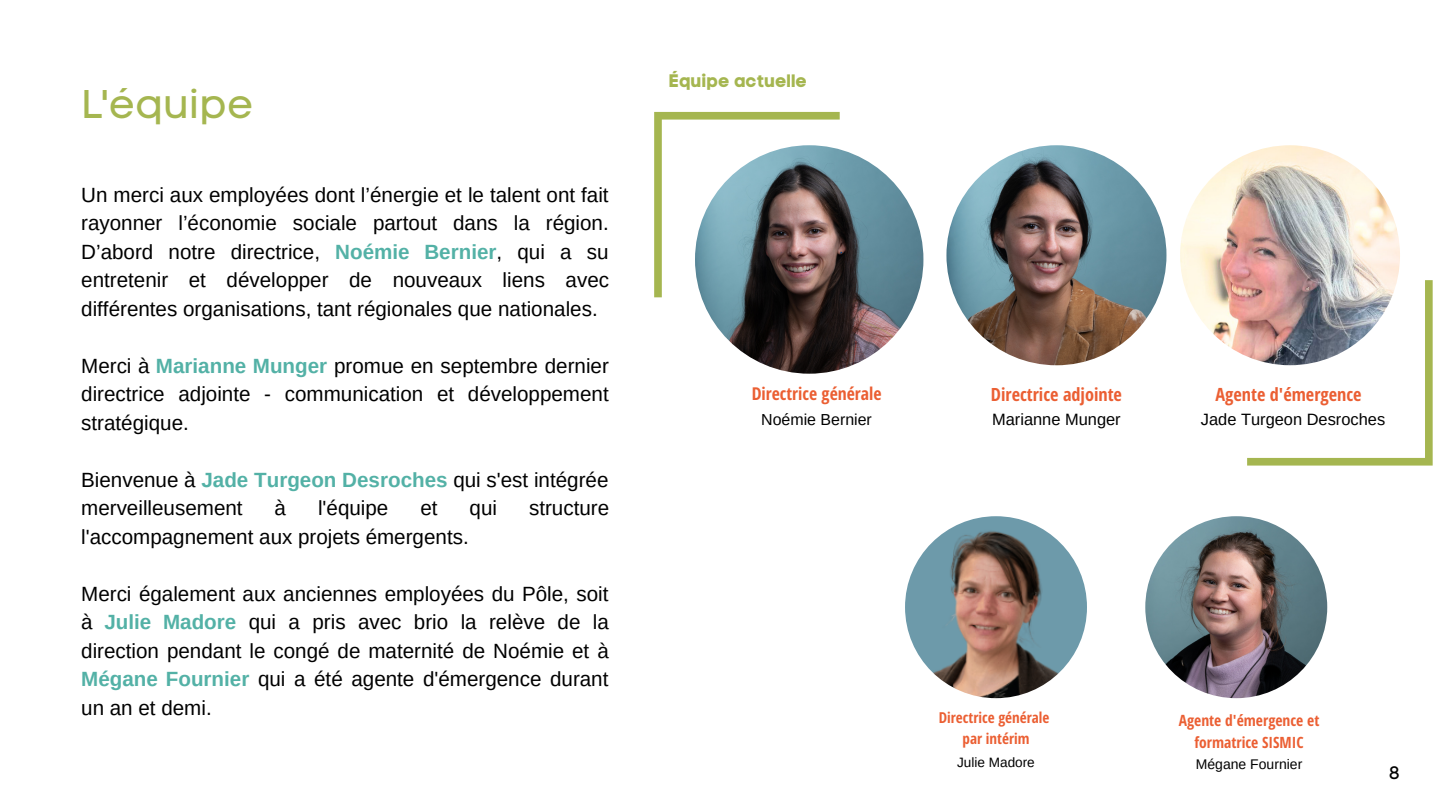
<style>
.page{position:relative;width:1440px;height:810px;background:#fff}
.page>*{position:absolute;margin:0;border:0;box-sizing:border-box;transform-origin:0 0}
.t1{font:40px "Code Pro Normal LC";color:#a5b650}
.t2{font:20.6px/28.5px "Arimo";color:#000;text-align:justify}
.t3{font:700 18.2px "Open Sans Hebrew Condensed";color:#eb5f33}
.t4{font:18px "Code Pro Bold LC";color:#a5b650}
.t5{font:18px "Code Pro Normal LC";color:#000}
.t6{font:700 17.7px "Open Sans Hebrew Condensed";color:#eb5f33}
.t7{font:16.4px "Arimo";color:#000}
.t8{font:15.9px "Arimo";color:#000}
.t9{font:700 15.5px/21.6px "Open Sans Hebrew Condensed";color:#eb5f33;text-align:center}
.t10{font:700 15.1px "Open Sans Hebrew Condensed";color:#eb5f33}
.t11{font:14px "Arimo";color:#000}
.t12{font:13.6px "Arimo";color:#000}
.s1{font-weight:700;color:#53b1a6}
</style>
<div class="page">
<img style="left:905px;top:516px;width:182px;height:182px;border-radius:50%">
<img style="left:695px;top:145px;width:228px;height:229px;border-radius:50%">
<img style="left:946px;top:145px;width:220px;height:220px;border-radius:50%">
<img style="left:1145px;top:516px;width:182px;height:182px;border-radius:50%">
<img style="left:1180px;top:145px;width:220px;height:220px;border-radius:50%">
<svg style="left:654px;top:112px;width:186px;height:185px"></svg>
<svg style="left:1247px;top:280px;width:186px;height:186px"></svg>
<p class="t1" style="left:81px;top:80px;width:174px">L'équipe</p>
<p class="t2" style="left:81px;top:181px;width:529px">Un merci aux employées dont l’énergie et le talent ont fait rayonner l’économie sociale partout dans la région.<br>D’abord notre directrice, <span class="s1">Noémie Bernier</span>, qui a su entretenir et développer de nouveaux liens avec différentes organisations, tant régionales que nationales.</p>
<p class="t2" style="left:81px;top:352px;width:529px">Merci à <span class="s1">Marianne Munger</span> promue en septembre dernier directrice adjointe - communication et développement stratégique.</p>
<p class="t2" style="left:81px;top:466px;width:529px">Bienvenue à <span class="s1">Jade Turgeon Desroches</span> qui s'est intégrée merveilleusement</p>
<p class="t2" style="left:275px;top:494px;width:13px">à</p>
<p class="t2" style="left:318px;top:494px;width:72px">l'équipe</p>
<p class="t2" style="left:420px;top:494px;width:19px">et</p>
<p class="t2" style="left:470px;top:494px;width:29px">qui</p>
<p class="t2" style="left:529px;top:494px;width:82px">structure</p>
<p class="t2" style="left:81px;top:523px;width:389px">l'accompagnement aux projets émergents.</p>
<p class="t2" style="left:81px;top:580px;width:529px">Merci également aux anciennes employées du Pôle, soit à <span class="s1">Julie Madore</span> qui a pris avec brio la relève de la direction pendant le congé de maternité de Noémie et à <span class="s1">Mégane Fournier</span> qui a été agente d'émergence durant un an et demi.</p>
<p class="t4" style="left:670px;top:70px;width:139px">Équipe actuelle</p>
<p class="t6" style="left:752px;top:381px;width:131px">Directrice générale</p>
<p class="t3" style="left:991px;top:382px;width:132px">Directrice adjointe</p>
<p class="t8" style="left:761px;top:410px;width:112px">Noémie Bernier</p>
<p class="t7" style="left:992px;top:410px;width:130px">Marianne Munger</p>
<p class="t3" style="left:1215px;top:382px;width:148px">Agente d'émergence</p>
<p class="t7" style="left:1201px;top:410px;width:186px">Jade Turgeon Desroches</p>
<p class="t10" style="left:939px;top:707px;width:112px">Directrice générale</p>
<p class="t10" style="left:963px;top:727px;width:68px">par intérim</p>
<p class="t12" style="left:957px;top:754px;width:79px">Julie Madore</p>
<p class="t9" style="left:1179px;top:710px;width:142px">Agente d'émergence et formatrice SISMIC</p>
<p class="t11" style="left:1196px;top:756px;width:108px">Mégane Fournier</p>
<p class="t5" style="left:1389px;top:762px;width:13px">8</p>
</div>
